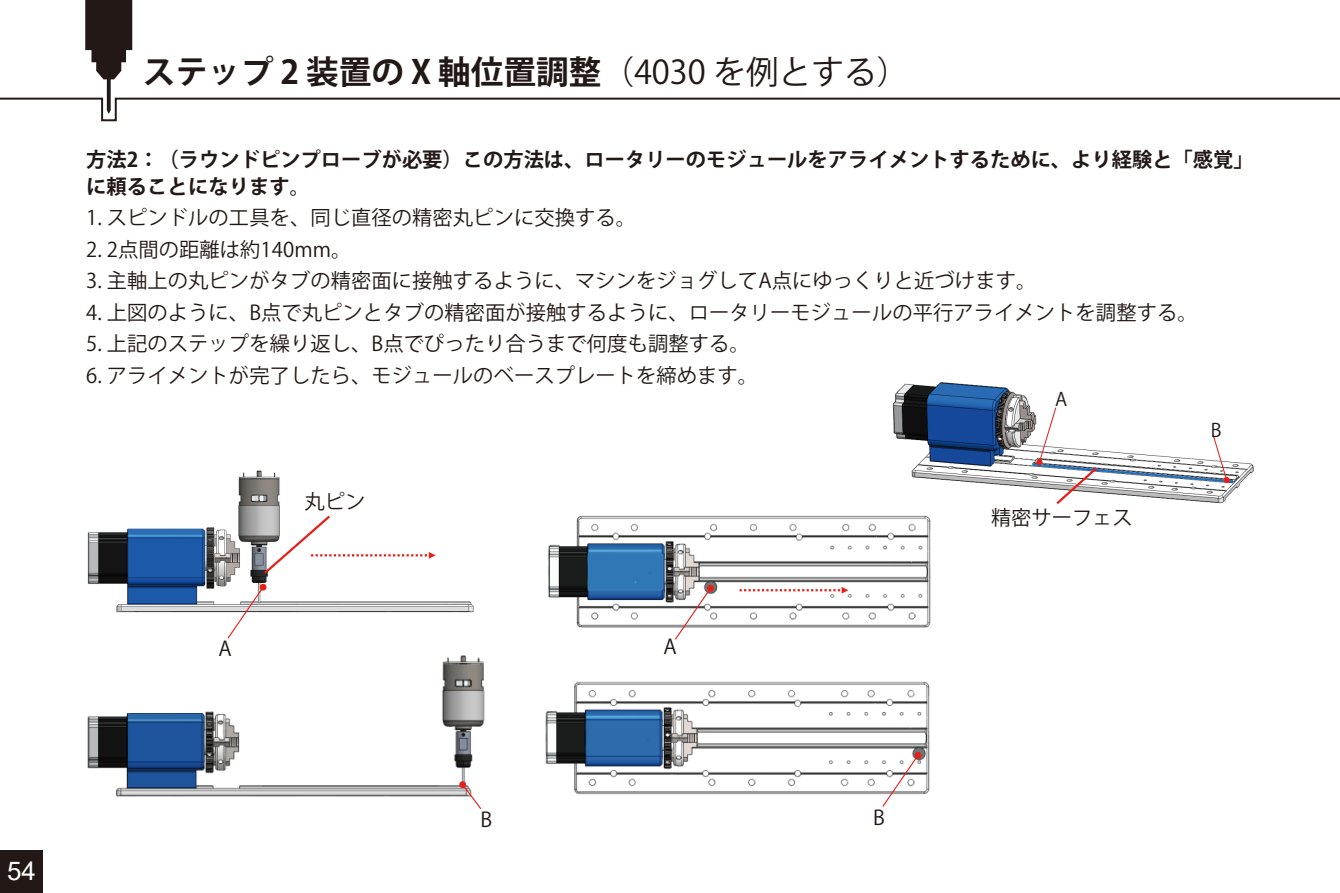
<style>
.page{position:relative;width:1340px;height:893px;background:#fff}
.page>*{position:absolute;margin:0;border:0;box-sizing:border-box;transform-origin:0 0}
.t1{font:32.62px "Koz Go Pr 6 N";color:#221815}
.t2{font:25.88px "Arial";color:#fff}
.t3{font:20.25px "Koz Go Pr 6 N";letter-spacing:.005em;color:#221815}
.t4{font:700 20.25px/27px "Koz Go Pr 6 N";color:#221815}
.t5{font:18.45px "Koz Go Pr 6 N";color:#221815}
.s1{font-family:"Koz Go Pro";font-weight:700}
.s2{font-weight:700}
</style>
<div class="page">
<img style="left:892px;top:382px;width:362px;height:122px">
<img style="left:88px;top:470px;width:386px;height:143px">
<div style="left:0;top:850px;width:43px;height:43px;background:#221815"></div>
<svg style="left:0;top:0;width:1339px;height:122px"></svg>
<img style="left:545px;top:681px;width:385px;height:114px">
<svg style="left:1036px;top:407px;width:63px;height:97px"></svg>
<svg style="left:1212px;top:435px;width:18px;height:48px"></svg>
<svg style="left:262px;top:513px;width:173px;height:63px"></svg>
<img style="left:87px;top:655px;width:398px;height:142px">
<svg style="left:227px;top:583px;width:40px;height:56px"></svg>
<svg style="left:459px;top:781px;width:22px;height:28px"></svg>
<img style="left:548px;top:515px;width:383px;height:113px">
<svg style="left:739px;top:587px;width:109px;height:7px"></svg>
<svg style="left:675px;top:584px;width:39px;height:56px"></svg>
<svg style="left:882px;top:751px;width:39px;height:56px"></svg>
<h1 class="t1" style="left:143px;top:54px;width:768px"><span class="s1">ステップ</span> <span class="s2">2 装置の X 軸位置調整</span>（4030 を例とする）</h1>
<p class="t4" style="left:86px;top:146px;width:1168px">方法2：（ラウンドピンプローブが必要）この方法は、ロータリーのモジュールをアライメントするために、より経験と「感覚」に頼ることになります。</p>
<p class="t3" style="left:86px;top:206px;width:551px">1. スピンドルの工具を、同じ直径の精密丸ピンに交換する。</p>
<p class="t3" style="left:86px;top:238px;width:267px">2. 2点間の距離は約140mm。</p>
<p class="t3" style="left:86px;top:269px;width:951px">3. 主軸上の丸ピンがタブの精密面に接触するように、マシンをジョグしてA点にゆっくりと近づけます。</p>
<p class="t3" style="left:86px;top:301px;width:1112px">4. 上図のように、B点で丸ピンとタブの精密面が接触するように、ロータリーモジュールの平行アライメントを調整する。</p>
<p class="t3" style="left:86px;top:332px;width:665px">5. 上記のステップを繰り返し、B点でぴったり合うまで何度も調整する。</p>
<p class="t3" style="left:86px;top:364px;width:673px">6. アライメントが完了したら、モジュールのベースプレートを締めます。</p>
<p class="t3" style="left:219px;top:637px;width:15px">A</p>
<p class="t3" style="left:304px;top:490px;width:62px">丸ピン</p>
<p class="t3" style="left:663px;top:636px;width:15px">A</p>
<p class="t5" style="left:1055px;top:388px;width:14px">A</p>
<p class="t3" style="left:991px;top:506px;width:143px">精密サーフェス</p>
<p class="t5" style="left:1210px;top:420px;width:12px">B</p>
<p class="t2" style="left:7px;top:853px;width:30px">54</p>
<p class="t3" style="left:480px;top:808px;width:13px">B</p>
<p class="t3" style="left:873px;top:806px;width:13px">B</p>
</div>
